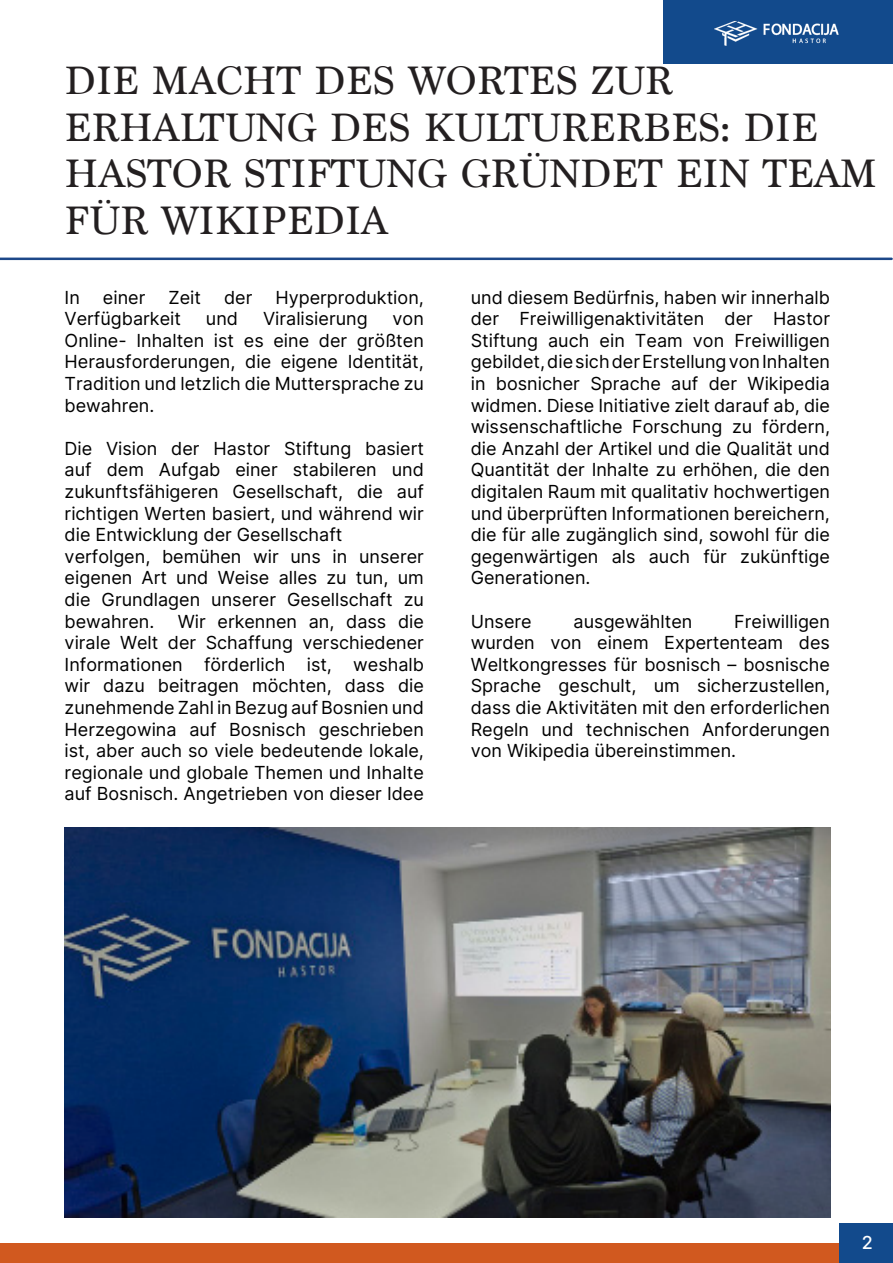
<style>
.page{position:relative;width:893px;height:1263px;background:#fff}
.page>*{position:absolute;margin:0;border:0;box-sizing:border-box;transform-origin:0 0}
.t1{font:39px/46.8px "Marion";color:#231f20}
.t2{font:18px/21.6px "Inter";color:#000;text-align:justify}
.t3{font:18px "Inter";color:#fff}
.s1{font-family:"Span";font-weight:100;font-size:15px}
</style>
<div class="page">
<div style="left:0;top:1243px;width:893px;height:20px;background:#d1591f"></div>
<hr style="left:0;top:258px;width:893px;height:2px;background:#1d4889">
<div style="left:840px;top:1223px;width:53px;height:40px;background:#124a8c"></div>
<div style="left:664px;top:0;width:229px;height:64px;background:#124a8c"></div>
<img style="left:714px;top:20px;width:125px;height:26px">
<img style="left:65px;top:827px;width:765px;height:390px">
<p class="t1" style="left:65px;top:59px;width:814px">DIE MACHT DES WORTES ZUR<br>ERHALTUNG DES KULTURERBES: DIE<br>HASTOR STIFTUNG GRÜNDET EIN TEAM</p>
<p class="t1" style="left:65px;top:200px;width:325px">FÜR WIKIPEDIA</p>
<p class="t2" style="left:65px;top:286px;width:17px">In</p>
<p class="t2" style="left:103px;top:286px;width:44px">einer</p>
<p class="t2" style="left:168px;top:286px;width:34px">Zeit</p>
<p class="t2" style="left:224px;top:286px;width:30px">der</p>
<p class="t2" style="left:275px;top:286px;width:150px">Hyperproduktion,</p>
<p class="t2" style="left:65px;top:307px;width:118px">Verfügbarkeit</p>
<p class="t2" style="left:206px;top:307px;width:34px">und</p>
<p class="t2" style="left:263px;top:307px;width:106px">Viralisierung</p>
<p class="t2" style="left:65px;top:307px;width:361px;text-indent:328px">von Online- Inhalten ist es eine der größten Herausforderungen, die eigene Identität, Tradition und letzlich die Muttersprache zu</p>
<p class="t2" style="left:65px;top:394px;width:91px">bewahren.</p>
<p class="t2" style="left:65px;top:437px;width:361px">Die Vision der Hastor Stiftung basiert auf dem Aufgab einer stabileren und zukunftsfähigeren Gesellschaft, die auf richtigen Werten basiert, und während wir die Entwicklung der Gesellschaft</p>
<p class="t2" style="left:65px;top:545px;width:361px">verfolgen, bemühen wir uns in unserer eigenen Art und Weise alles zu tun, um die Grundlagen unserer Gesellschaft zu bewahren.</p>
<p class="t2" style="left:65px;top:610px;width:361px;text-indent:113px">Wir erkennen an, dass die virale Welt der Schaffung verschiedener Informationen förderlich ist, weshalb wir dazu beitragen möchten, dass die zunehmende Zahl in Bezug auf Bosnien und Herzegowina auf Bosnisch geschrieben ist, aber auch so viele bedeutende lokale, regionale und globale Themen und Inhalte auf Bosnisch. Angetrieben von dieser Idee</p>
<p class="t2" style="left:471px;top:286px;width:361px">und diesem Bedürfnis, haben wir innerhalb der Freiwilligenaktivitäten der Hastor Stiftung auch ein Team von Freiwilligen gebildet, die sich der Erstellung von Inhalten in bosnicher Sprache auf der Wikipedia widmen. Diese Initiative zielt darauf ab, die wissenschaftliche Forschung zu fördern, die Anzahl der Artikel und die Qualität und Quantität der Inhalte zu erhöhen, die den digitalen Raum mit qualitativ hochwertigen und überprüften Informationen bereichern, die für alle zugänglich sind, sowohl für die gegenwärtigen als auch für zukünftige Generationen.</p>
<p class="t2" style="left:471px;top:610px;width:62px">Unsere</p>
<p class="t2" style="left:574px;top:610px;width:120px">ausgewählten</p>
<p class="t2" style="left:471px;top:610px;width:361px;text-indent:264px">Freiwilligen wurden von einem Expertenteam des Weltkongresses für bosnisch – bosnische Sprache geschult, um sicherzustellen, dass die Aktivitäten mit den erforderlichen Regeln und technischen Anforderungen von Wikipedia übereinstimmen.</p>
<p class="t3" style="left:862px;top:1230px;width:13px">2<span class="s1">2</span></p>
</div>
